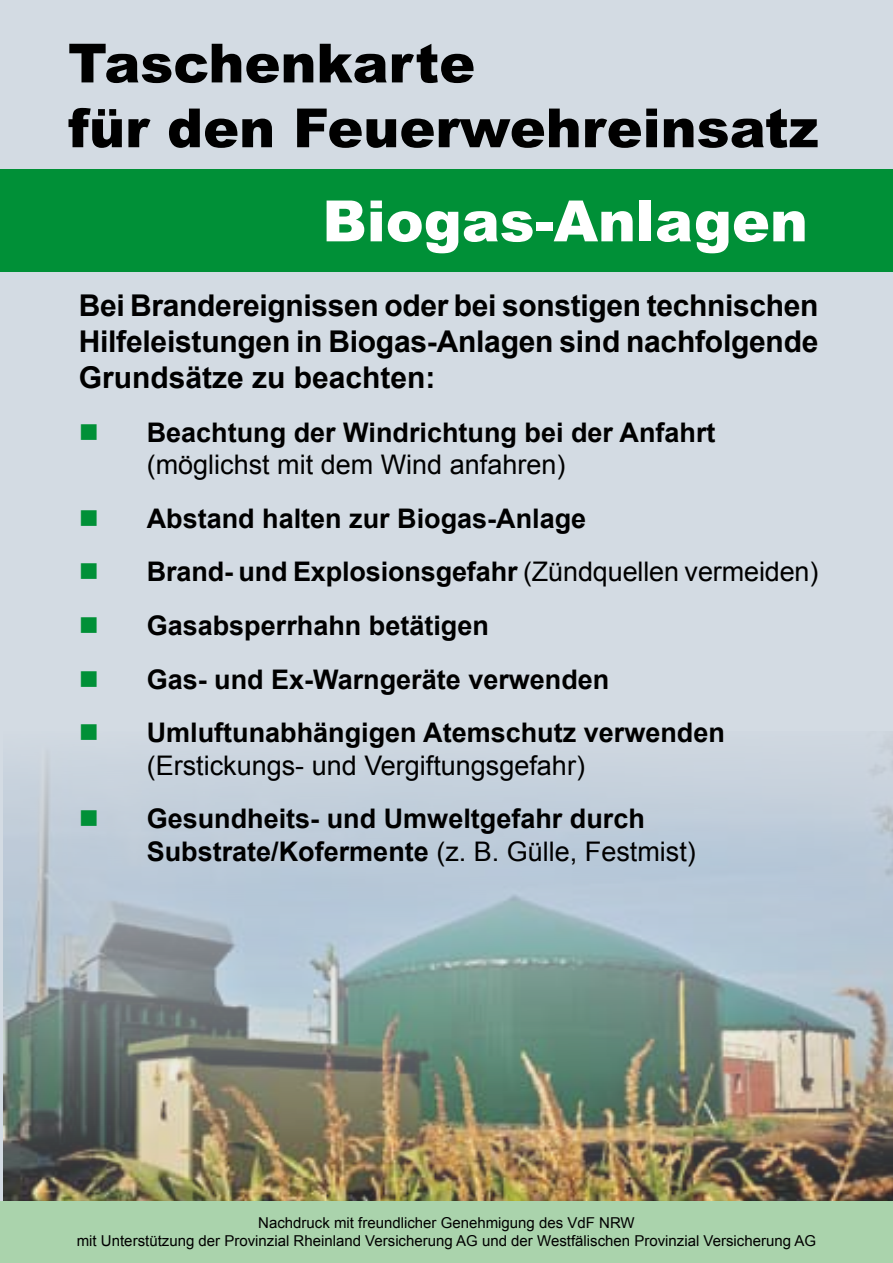
<style>
.page{position:relative;width:893px;height:1263px;background:#fff}
.page>*{position:absolute;margin:0;border:0;box-sizing:border-box;transform-origin:0 0}
.t1{font:900 57px "Arial";color:#fff}
.t2{font:900 54px/64.8px "Arial";color:#000}
.t3{font:700 30px/36px "Arial";letter-spacing:-.01em;color:#000;text-align:justify}
.t4{font:700 27px/32.4px "Arial";color:#000}
.t5{font:15px/18px "Arial";color:#000;text-align:center}
.s1{color:#009037}
.s2{font-weight:400}
</style>
<div class="page">
<div style="left:0;top:0;width:893px;height:1201px;background:#d3dbe3"></div>
<img style="left:4px;top:732px;width:889px;height:469px">
<div style="left:0;top:169px;width:893px;height:102px;background:#009037"></div>
<div style="left:0;top:1201px;width:893px;height:62px;background:#aad3ac"></div>
<h2 class="t2" style="left:68px;top:29px;width:752px">Taschenkarte<br>für den Feuerwehreinsatz</h2>
<h1 class="t1" style="left:322px;top:180px;width:487px">Biogas-Anlagen</h1>
<p class="t3" style="left:79px;top:288px;width:741px">Bei Brandereignissen oder bei sonstigen technischen Hilfeleistungen in Biogas-Anlagen sind nachfolgende Grundsätze zu beachten:</p>
<p class="t4" style="left:147px;top:417px;width:570px;text-indent:-68px"><span class="s1">■</span> Beachtung der Windrichtung bei der Anfahrt <span class="s2">(möglichst mit dem Wind anfahren)</span></p>
<p class="t4" style="left:79px;top:503px;width:509px"><span class="s1">■</span> Abstand halten zur Biogas-Anlage</p>
<p class="t4" style="left:79px;top:557px;width:741px"><span class="s1">■</span> Brand- und Explosionsgefahr <span class="s2">(Zündquellen vermeiden)</span></p>
<p class="t4" style="left:79px;top:610px;width:412px"><span class="s1">■</span> Gasabsperrhahn betätigen</p>
<p class="t4" style="left:79px;top:664px;width:532px"><span class="s1">■</span> Gas- und Ex-Warngeräte verwenden</p>
<p class="t4" style="left:147px;top:717px;width:580px;text-indent:-68px"><span class="s1">■</span> Umluftunabhängigen Atemschutz verwenden <span class="s2">(Erstickungs- und Vergiftungsgefahr)</span></p>
<p class="t4" style="left:147px;top:804px;width:551px;text-indent:-68px"><span class="s1">■</span> Gesundheits- und Umweltgefahr durch<br>Substrate/Kofermente <span class="s2">(z. B. Gülle, Festmist)</span></p>
<p class="t5" style="left:77px;top:1213px;width:741px">Nachdruck mit freundlicher Genehmigung des VdF NRW<br>mit Unterstützung der Provinzial Rheinland Versicherung AG und der Westfälischen Provinzial Versicherung AG</p>
</div>
